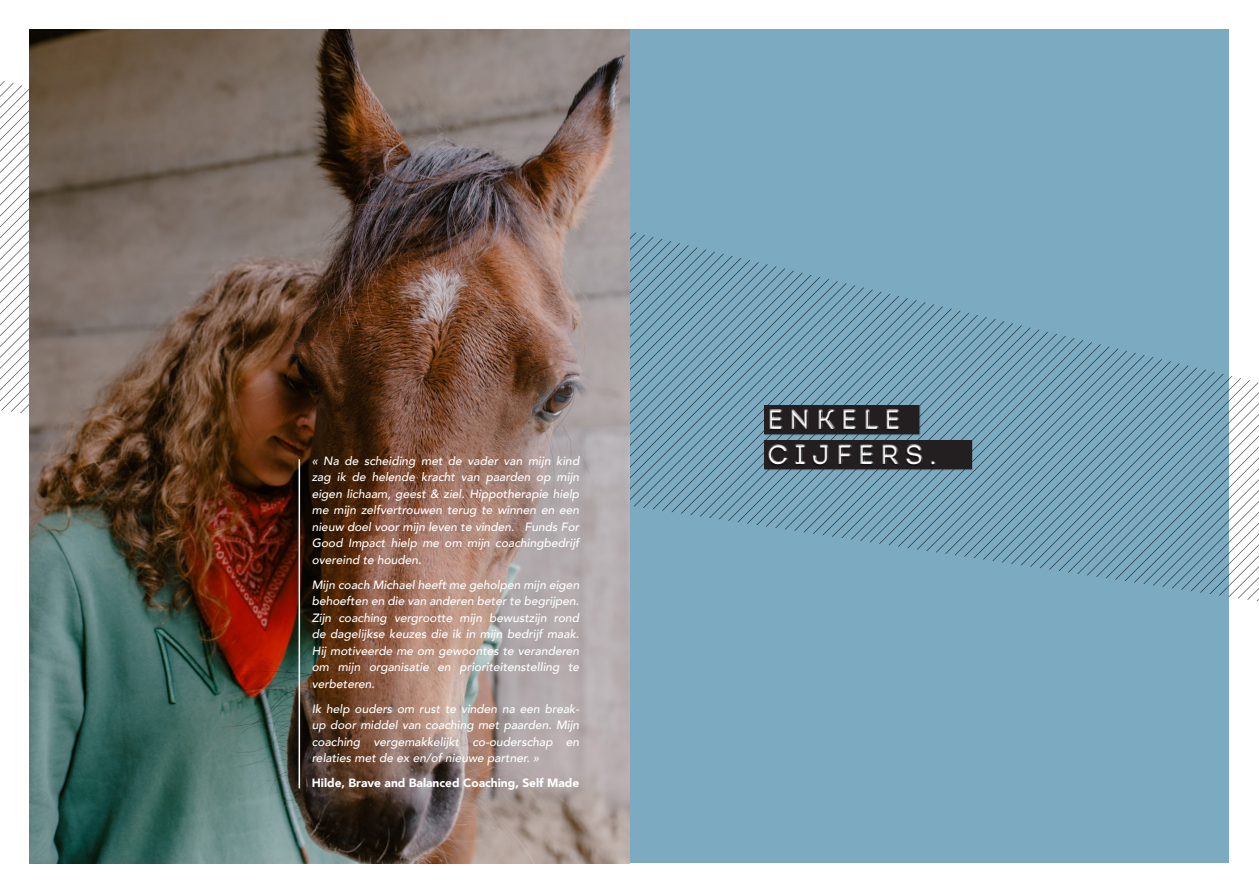
<style>
.page{position:relative;width:1259px;height:893px;background:#fff}
.page>*{position:absolute;margin:0;border:0;box-sizing:border-box;transform-origin:0 0}
.t1{font:26.25px "Intro";letter-spacing:.275em;color:#fff}
.t2{font:italic 500 12px/16.5px "Avenir";color:#fff;text-align:justify}
.t3{font:900 12px "Avenir";color:#fff}
</style>
<div class="page">
<div style="left:629px;top:30px;width:600px;height:833px;background:#7caac1"></div>
<svg style="left:766px;top:315px;width:493px;height:286px"></svg>
<svg style="left:756px;top:313px;width:213px;height:212px"></svg>
<svg style="left:747px;top:311px;width:213px;height:213px"></svg>
<svg style="left:738px;top:309px;width:214px;height:213px"></svg>
<svg style="left:728px;top:306px;width:215px;height:215px"></svg>
<svg style="left:719px;top:304px;width:215px;height:215px"></svg>
<svg style="left:709px;top:302px;width:216px;height:216px"></svg>
<svg style="left:700px;top:300px;width:216px;height:217px"></svg>
<svg style="left:690px;top:298px;width:218px;height:217px"></svg>
<svg style="left:681px;top:296px;width:218px;height:218px"></svg>
<svg style="left:671px;top:294px;width:219px;height:218px"></svg>
<svg style="left:662px;top:292px;width:219px;height:219px"></svg>
<svg style="left:653px;top:290px;width:220px;height:219px"></svg>
<svg style="left:643px;top:287px;width:221px;height:221px"></svg>
<svg style="left:634px;top:285px;width:221px;height:221px"></svg>
<svg style="left:629px;top:283px;width:217px;height:222px"></svg>
<svg style="left:629px;top:281px;width:209px;height:223px"></svg>
<svg style="left:629px;top:279px;width:200px;height:223px"></svg>
<svg style="left:629px;top:277px;width:191px;height:224px"></svg>
<svg style="left:629px;top:275px;width:182px;height:224px"></svg>
<svg style="left:629px;top:273px;width:174px;height:225px"></svg>
<svg style="left:629px;top:271px;width:165px;height:225px"></svg>
<svg style="left:629px;top:269px;width:156px;height:226px"></svg>
<svg style="left:629px;top:266px;width:147px;height:228px"></svg>
<svg style="left:629px;top:264px;width:138px;height:228px"></svg>
<svg style="left:629px;top:262px;width:130px;height:229px"></svg>
<svg style="left:629px;top:260px;width:121px;height:229px"></svg>
<svg style="left:629px;top:258px;width:112px;height:230px"></svg>
<svg style="left:629px;top:256px;width:103px;height:230px"></svg>
<svg style="left:629px;top:254px;width:95px;height:231px"></svg>
<svg style="left:629px;top:252px;width:86px;height:231px"></svg>
<svg style="left:629px;top:250px;width:77px;height:232px"></svg>
<svg style="left:629px;top:247px;width:68px;height:234px"></svg>
<svg style="left:629px;top:245px;width:60px;height:234px"></svg>
<svg style="left:629px;top:243px;width:51px;height:235px"></svg>
<svg style="left:629px;top:241px;width:42px;height:235px"></svg>
<svg style="left:629px;top:239px;width:33px;height:236px"></svg>
<svg style="left:629px;top:237px;width:25px;height:236px"></svg>
<svg style="left:629px;top:235px;width:16px;height:237px"></svg>
<svg style="left:629px;top:233px;width:7px;height:238px"></svg>
<svg style="left:0;top:81px;width:30px;height:312px"></svg>
<div style="left:764px;top:440px;width:207px;height:29px;background:#231f20"></div>
<div style="left:764px;top:405px;width:154px;height:28px;background:#231f20"></div>
<div style="left:767px;top:410px;width:172px;height:60px;background:#231f20"></div>
<div style="left:767px;top:410px;width:168px;height:56px;background:#231f20;opacity:.75"></div>
<img style="left:30px;top:30px;width:599px;height:833px">
<hr style="left:298px;top:459px;width:2px;height:329px;background:#fff">
<h1 class="t1" style="left:767px;top:404px;width:134px">ENKELE</h1>
<p class="t2" style="left:312px;top:453px;width:269px">« Na de scheiding met de vader van mijn kind</p>
<h1 class="t1" style="left:767px;top:439px;width:170px">CIJFERS.</h1>
<p class="t2" style="left:312px;top:469px;width:269px">zag ik de helende kracht van paarden op mijn eigen lichaam, geest &amp; ziel. Hippotherapie hielp me mijn zelfvertrouwen terug te winnen en een nieuw doel voor mijn leven te vinden. Funds For Good Impact hielp me om mijn coachingbedrijf overeind te houden.</p>
<p class="t2" style="left:312px;top:577px;width:269px">Mijn coach Michael heeft me geholpen mijn eigen behoeften en die van anderen beter te begrijpen.<br>Zijn coaching vergrootte mijn bewustzijn rond de dagelijkse keuzes die ik in mijn bedrijf maak.<br>Hij motiveerde me om gewoontes te veranderen om mijn organisatie en prioriteitenstelling te verbeteren.</p>
<p class="t2" style="left:312px;top:701px;width:269px">Ik help ouders om rust te vinden na een break&shy;up door middel van coaching met paarden. Mijn coaching vergemakkelijkt co-ouderschap en relaties met de ex en/of nieuwe partner. »</p>
<p class="t3" style="left:312px;top:773px;width:269px">Hilde, Brave and Balanced Coaching, Self Made</p>
</div>
